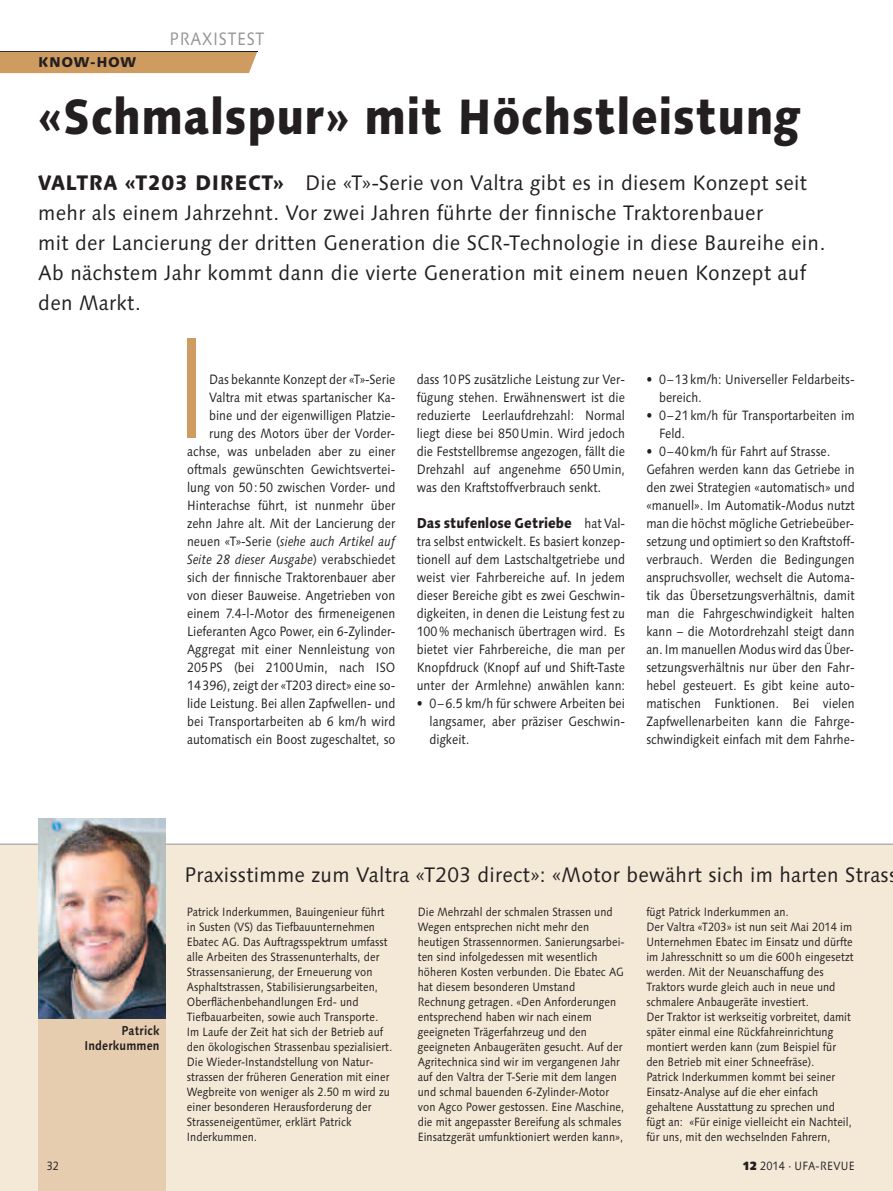
<style>
.page{position:relative;width:893px;height:1191px;background:#fff}
.page>*{position:absolute;margin:0;border:0;box-sizing:border-box;transform-origin:0 0}
.t1{font:800 49.5px "Linotype Syntax";letter-spacing:.01em;color:#231f20;scale:.88 1}
.t2{font:21px/30px "Linotype Syntax";letter-spacing:.015em;color:#231f20;scale:.95 1}
.t3{font:18px "Linotype Syntax";letter-spacing:.05em;color:#939598;scale:.88 1}
.t4{font:800 14.25px "Linotype Syntax";color:#231f20;scale:.88 1}
.t5{font:800 14.25px "Linotype Syntax";color:#231f20}
.t6{font:13.5px/18px "Linotype Syntax";color:#231f20;text-align:justify;scale:.88 1}
.t7{font:700 12.75px/15px "Linotype Syntax";letter-spacing:.015em;color:#231f20;text-align:right;scale:.88 1}
.t8{font:12px/15px "Linotype Syntax";letter-spacing:.005em;color:#231f20;scale:.88 1}
.t9{font:12px "Linotype Syntax";letter-spacing:.035em;color:#231f20;scale:.88 1}
.s1{font-weight:800}
.s2{font-style:italic}
.s3{font-weight:400;font-size:13.5px}
.s4{font-weight:900}
</style>
<div class="page">
<div style="left:0;top:844px;width:893px;height:347px;background:#f4e8d7"></div>
<hr style="left:0;top:51px;width:257px;height:1px;background:#231f20">
<div style="left:0;top:52px;width:257px;height:21px;background:#ce9c61"></div>
<div style="left:38px;top:904px;width:128px;height:287px;background:#e6cdaf"></div>
<hr style="left:0;top:844px;width:893px;height:1px;background:#939598">
<img style="left:38px;top:819px;width:128px;height:199px">
<div style="left:187px;top:339px;width:9px;height:99px;background:#ce9c61"></div>
<p class="t5" style="left:38px;top:56px;width:100px">KNOW-HOW</p>
<h3 class="t3" style="left:170px;top:32px;width:109px">PRAXISTEST</h3>
<h1 class="t1" style="left:38px;top:97px;width:868px">«Schmalspur» mit Höchstleistung</h1>
<p class="t2" style="left:38px;top:170px;width:830px"><span class="s1">VALTRA «T203 DIRECT»</span> Die «T»-Serie von Valtra gibt es in diesem Konzept seit mehr als einem Jahrzehnt. Vor zwei Jahren führte der finnische Traktorenbauer<br>mit der Lancierung der dritten Generation die SCR-Technologie in diese Baureihe ein.<br>Ab nächstem Jahr kommt dann die vierte Generation mit einem neuen Konzept auf den Markt.</p>
<p class="t6" style="left:187px;top:371px;width:238px;text-align:right">Das bekannte Konzept der «T»-Serie Valtra mit etwas spartanischer Ka&shy;bine und der eigenwilligen Platzie&shy;rung des Motors über der Vorder&shy;achse, was unbeladen aber zu einer oftmals gewünschten Gewichtsvertei&shy;lung von 50:50 zwischen Vorder- und Hinterachse führt, ist nunmehr über zehn Jahre alt. Mit der Lancierung der neuen «T»-Serie (<span class="s2">siehe auch Artikel auf Seite 28 dieser Ausgabe</span>) verabschiedet sich der finnische Traktorenbauer aber von dieser Bauweise. Angetrieben von einem 7.4-l-Motor des firmeneigenen Lieferanten Agco Power, ein 6-Zylinder-Aggregat mit einer Nennleistung von 205PS (bei 2100Umin, nach ISO 14396), zeigt der «T203 direct» eine so&shy;lide Leistung. Bei allen Zapfwellen- und bei Transportarbeiten ab 6 km/h wird automatisch ein Boost zugeschaltet, so</p>
<p class="t6" style="left:417px;top:371px;width:238px">dass 10PS zusätzliche Leistung zur Ver&shy;fügung stehen. Erwähnenswert ist die reduzierte Leerlaufdrehzahl: Normal liegt diese bei 850Umin. Wird jedoch die Feststellbremse angezogen, fällt die Drehzahl auf angenehme 650Umin, was den Kraftstoffverbrauch senkt.</p>
<p class="t4" style="left:417px;top:517px;width:238px">Das stufenlose Getriebe <span class="s3">hat Val-</span></p>
<p class="t6" style="left:417px;top:533px;width:238px">tra selbst entwickelt. Es basiert konzep&shy;tionell auf dem Lastschaltgetriebe und weist vier Fahrbereiche auf. In jedem dieser Bereiche gibt es zwei Geschwin&shy;digkeiten, in denen die Leistung fest zu 100% mechanisch übertragen wird. Es bietet vier Fahrbereiche, die man per Knopfdruck (Knopf auf und Shift-Taste unter der Armlehne) anwählen kann:</p>
<p class="t6" style="left:429px;top:695px;width:224px;text-indent:-13px">• 0– 6.5 km/h für schwere Arbeiten bei langsamer, aber präziser Geschwin&shy;digkeit.</p>
<p class="t6" style="left:659px;top:371px;width:224px;text-indent:-13px">• 0– 13km/h: Universeller Feldarbeits&shy;bereich.</p>
<p class="t6" style="left:659px;top:407px;width:224px;text-indent:-13px">• 0– 21km/h für Transportarbeiten im<br>Feld.</p>
<p class="t6" style="left:646px;top:443px;width:238px;text-align:left">• 0– 40km/h für Fahrt auf Strasse.<br>Gefahren werden kann das Getriebe in den zwei Strategien «automatisch» und «manuell». Im Automatik-Modus nutzt man die höchst mögliche Getriebeüber&shy;setzung und optimiert so den Kraftstoff&shy;verbrauch. Werden die Bedingungen anspruchsvoller, wechselt die Automa&shy;tik das Übersetzungsverhältnis, damit man die Fahrgeschwindigkeit halten kann – die Motordrehzahl steigt dann an. Im manuellen Modus wird das Über&shy;setzungsverhältnis nur über den Fahr - hebel gesteuert. Es gibt keine auto - matischen Funktionen. Bei vielen Zapfwellenarbeiten kann die Fahrge&shy;schwindigkeit einfach mit dem Fahrhe-</p>
<p class="t7" style="left:84px;top:1024px;width:87px">Patrick<br>Inderkummen</p>
<h2 class="t2" style="left:185px;top:861px;width:743px">Praxisstimme zum Valtra «T203 direct»: «Motor bewährt sich im harten Stras</h2>
<p class="t8" style="left:187px;top:905px;width:235px">Patrick Inderkummen, Bauingenieur führt in Susten (VS) das Tiefbauunternehmen Ebatec AG. Das Auftragsspektrum umfasst alle Arbeiten des Strassenunterhalts, der Strassensanierung, der Erneuerung von Asphaltstrassen, Stabilisierungsarbeiten, Oberflächenbehandlungen Erd- und Tiefbauarbeiten, sowie auch Transporte.<br>Im Laufe der Zeit hat sich der Betrieb auf den ökologischen Strassenbau spezialisiert.<br>Die Wieder-Instandstellung von Natur&shy;strassen der früheren Generation mit einer Wegbreite von weniger als 2.50 m wird zu einer besonderen Herausforderung der Strasseneigentümer, erklärt Patrick Inderkummen.</p>
<p class="t8" style="left:418px;top:905px;width:237px">Die Mehrzahl der schmalen Strassen und Wegen entsprechen nicht mehr den heutigen Strassennormen. Sanierungsarbei&shy;ten sind infolgedessen mit wesentlich höheren Kosten verbunden. Die Ebatec AG hat diesem besonderen Umstand Rechnung getragen. «Den Anforderungen entsprechend haben wir nach einem geeigneten Trägerfahrzeug und den geeigneten Anbaugeräten gesucht. Auf der Agritechnica sind wir im vergangenen Jahr auf den Valtra der T-Serie mit dem langen und schmal bauenden 6-Zylinder-Motor von Agco Power gestossen. Eine Maschine, die mit angepasster Bereifung als schmales Einsatzgerät umfunktioniert werden kann»,</p>
<p class="t8" style="left:646px;top:905px;width:237px">fügt Patrick Inderkummen an.<br>Der Valtra «T203» ist nun seit Mai 2014 im Unternehmen Ebatec im Einsatz und dürfte im Jahresschnitt so um die 600h eingesetzt werden. Mit der Neuanschaffung des Traktors wurde gleich auch in neue und schmalere Anbaugeräte investiert.<br>Der Traktor ist werkseitig vorbreitet, damit später einmal eine Rückfahreinrichtung montiert werden kann (zum Beispiel für den Betrieb mit einer Schneefräse).<br>Patrick Inderkummen kommt bei seiner Einsatz-Analyse auf die eher einfach gehaltene Ausstattung zu sprechen und fügt an: «Für einige vielleicht ein Nachteil, für uns, mit den wechselnden Fahrern,</p>
<p class="t8" style="left:47px;top:1159px;width:16px">32</p>
<p class="t9" style="left:742px;top:1161px;width:129px"><span class="s4">12</span> 2014 · UFA-REVUE</p>
</div>
